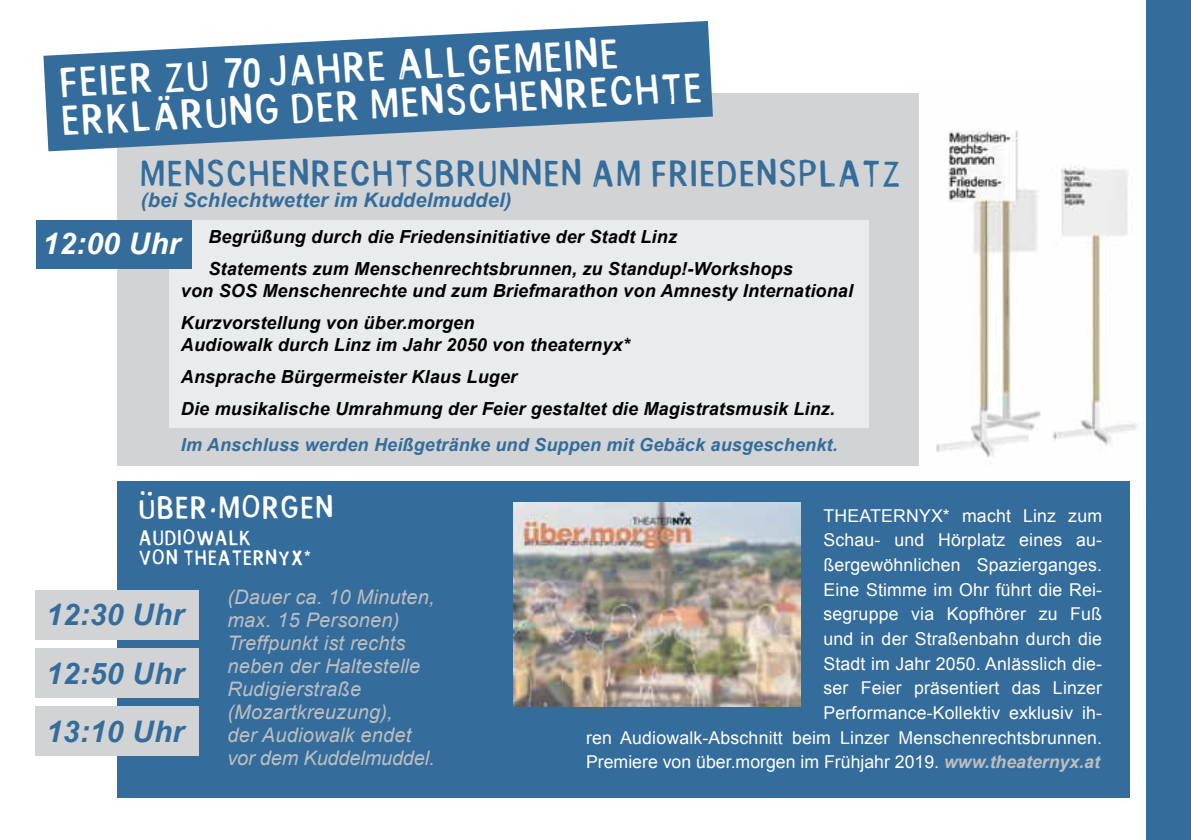
<style>
.page{position:relative;width:1191px;height:840px;background:#fff}
.page>*{position:absolute;margin:0;border:0;box-sizing:border-box;transform-origin:0 0}
.t1{font:40px "Helvetica CY Bold";color:#fff}
.t2{font:32px/38px "poba";color:#fff}
.t3{font:italic 700 29.8px/58.2px "Arial";letter-spacing:.01em;color:#346c9b;text-align:justify}
.t4{font:italic 700 29.8px "Arial";letter-spacing:.01em;color:#fff}
.t5{font:28px "poba";letter-spacing:.11em;color:#346c9b}
.t6{font:24px "poba";letter-spacing:.11em;color:#fff}
.t7{font:italic 20px/23px "Arial";letter-spacing:.01em;color:#bcbec0}
.t8{font:italic 700 20px "Arial";letter-spacing:.01em;color:#346c9b}
.t9{font:italic 700 18px/32px "Arial";letter-spacing:.01em;color:#000}
.t10{font:italic 700 18px "Arial";letter-spacing:.01em;color:#346c9b}
.t11{font:17.6px/24.6px "Arial";letter-spacing:.01em;color:#fff;text-align:right}
.t12{font:16px/20px "poba";letter-spacing:.11em;color:#fff}
.s1{font-family:"Arial";font-weight:700}
.s2{font-weight:700;font-style:italic;color:#bcbec0}
</style>
<div class="page">
<img style="left:902px;top:93px;width:235px;height:373px">
<div style="left:117px;top:93px;width:801px;height:372px;background:#d1d3d4"></div>
<div style="left:169px;top:220px;width:699px;height:207px;background:#eaebec"></div>
<div style="left:117px;top:481px;width:1013px;height:316px;background:#346c9b"></div>
<svg style="left:43px;top:21px;width:670px;height:130px;fill:#346c9b"></svg>
<div style="left:36px;top:220px;width:155px;height:48px;background:#346c9b"></div>
<div style="left:1146px;top:0;width:45px;height:839px;background:#346c9b"></div>
<div style="left:36px;top:589px;width:163px;height:50px;background:#d1d3d4"></div>
<div style="left:36px;top:647px;width:163px;height:50px;background:#d1d3d4"></div>
<div style="left:36px;top:706px;width:163px;height:49px;background:#d1d3d4"></div>
<img style="left:513px;top:502px;width:288px;height:203px">
<h2 class="t2" style="left:59px;top:59px;width:641px;text-indent:208px;rotate:-3deg">JAHRE ALLGEMEINE<br>ERKLÄRUNG DER MENSCHENRECHTE</h2>
<h3 class="t5" style="left:141px;top:153px;width:760px">MENSCHENRECHTSBRUNNEN AM FRIEDENSPLATZ</h3>
<p class="t8" style="left:141px;top:187px;width:372px">(bei Schlechtwetter im Kuddelmuddel)</p>
<p class="t9" style="left:208px;top:221px;width:586px">Begrüßung durch die Friedensinitiative der Stadt Linz<br>Statements zum Menschenrechtsbrunnen, zu Standup!-Workshops</p>
<p class="t9" style="left:181px;top:275px;width:673px">von SOS Menschenrechte und zum Briefmarathon von Amnesty International<br>Kurzvorstellung von über.morgen</p>
<p class="t9" style="left:181px;top:329px;width:655px">Audiowalk durch Linz im Jahr 2050 von theaternyx*<br>Ansprache Bürgermeister Klaus Luger<br>Die musikalische Umrahmung der Feier gestaltet die Magistratsmusik Linz.</p>
<p class="t10" style="left:181px;top:433px;width:658px">Im Anschluss werden Heißgetränke und Suppen mit Gebäck ausgeschenkt.</p>
<h3 class="t6" style="left:139px;top:490px;width:195px">ÜBER.MORGEN</h3>
<p class="t12" style="left:139px;top:525px;width:173px">AUDIOWALK<br>VON THEATERNYX<span class="s1">*</span></p>
<p class="t7" style="left:227px;top:585px;width:209px">(Dauer ca. 10 Minuten, max. 15 Personen)<br>Treffpunkt ist rechts neben der Haltestelle<br>Rudigierstraße (Mozartkreuzung),<br>der Audiowalk endet vor dem Kuddelmuddel.</p>
<h1 class="t1" style="left:224px;top:48px;width:38px">70</h1>
<h2 class="t2" style="left:59px;top:59px;width:149px;rotate:-3deg">FEIER ZU</h2>
<h3 class="t4" style="left:42px;top:224px;width:139px">12:00 Uhr</h3>
<p class="t11" style="left:586px;top:503px;width:517px">yx* macht Linz zum<br>Schau- und Hörplatz eines au-<br>ßergewöhnlichen Spazierganges.<br>Eine Stimme im Ohr führt die Rei-<br>segruppe via Kopfhörer zu Fuß<br>und in der Straßenbahn durch die<br>Stadt im Jahr 2050. Anlässlich die-<br>ser Feier präsentiert das Linzer<br>Performance-Kollektiv exklusiv ih-<br>ren Audiowalk-Abschnitt beim Linzer Menschenrechtsbrunnen.<br>Premiere von über.morgen im Frühjahr 2019. <span class="s2">www.theaternyx.at</span></p>
<p class="t11" style="left:823px;top:503px;width:37px">Theatern</p>
<h3 class="t3" style="left:46px;top:586px;width:139px">12:30 Uhr 12:50 Uhr 13:10 Uhr</h3>
</div>
